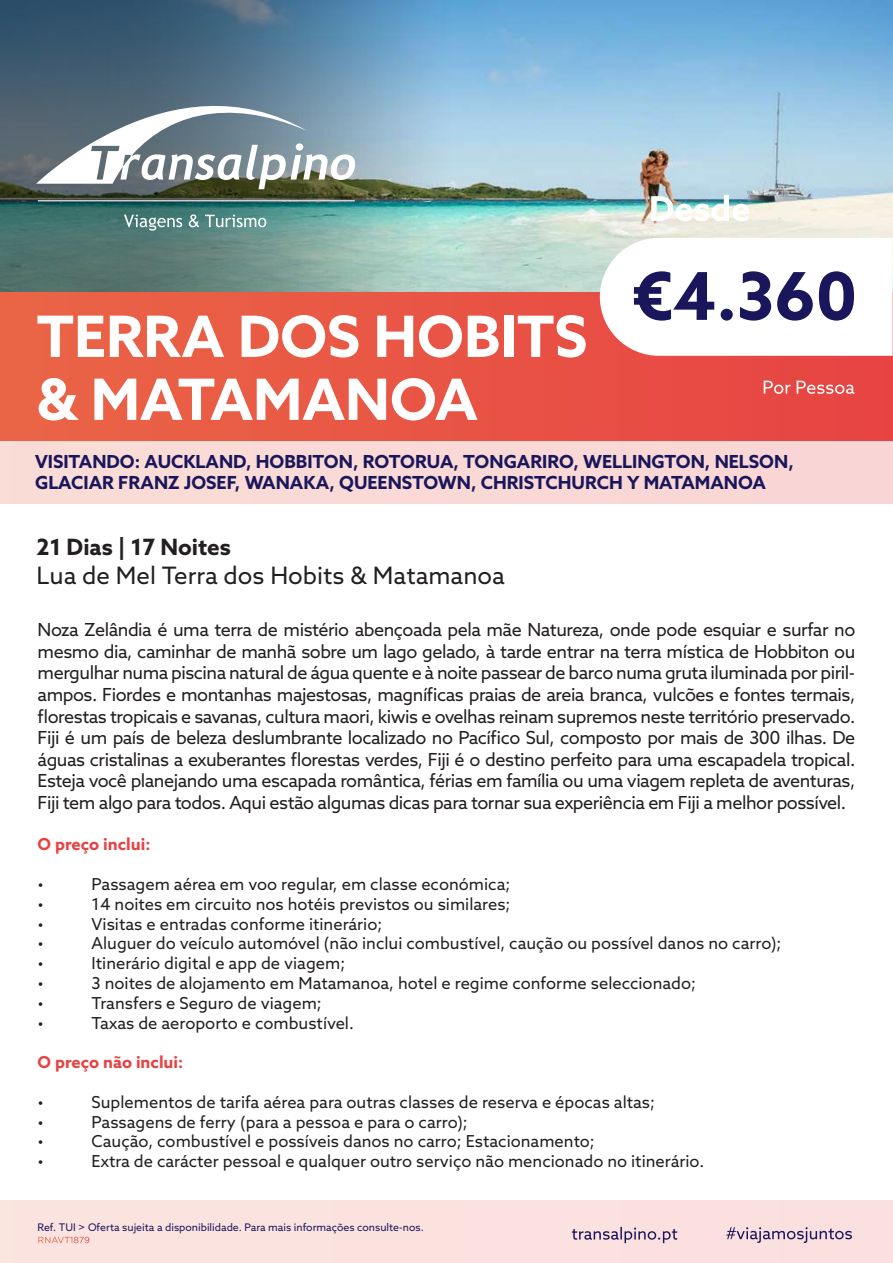
<style>
.page{position:relative;width:893px;height:1263px;background:#fff}
.page>*{position:absolute;margin:0;border:0;box-sizing:border-box;transform-origin:0 0}
.t1{font:700 66px "Azo Sans";color:#1a165c}
.t2{font:700 57px/63px "Azo Sans";color:#fff}
.t3{font:24px "Azo Sans";color:#231f20}
.t4{font:700 22.5px "Azo Sans";color:#231f20}
.t5{font:18px/21.6px "Azo Sans";letter-spacing:-.025em;color:#231f20;text-align:justify}
.t6{font:700 18px/21.6px "Azo Sans";color:#1a165c}
.t7{font:16.5px "Azo Sans";color:#231f20}
.t8{font:700 16.5px "Azo Sans";color:#e74343}
.t9{font:10.5px "Azo Sans";color:#1a165c}
</style>
<div class="page">
<div style="left:0;top:1200px;width:893px;height:63px;background:#fbe2df"></div>
<img style="left:0;top:0;width:893px;height:293px">
<div style="left:0;top:293px;width:893px;height:147px;background:linear-gradient(to right,#ea6546,#e74343)"></div>
<div style="left:0;top:440px;width:893px;height:64px;background:#fad9d6"></div>
<svg style="left:600px;top:238px;width:293px;height:118px"></svg>
<svg style="left:651px;top:195px;width:98px;height:26px"></svg>
<svg style="left:764px;top:381px;width:90px;height:13px"></svg>
<svg style="left:36px;top:53px;width:319px;height:178px"></svg>
<svg style="left:38px;top:1237px;width:51px;height:6px"></svg>
<svg style="left:726px;top:1227px;width:126px;height:16px"></svg>
<svg style="left:572px;top:1227px;width:105px;height:16px"></svg>
<h2 class="t2" style="left:37px;top:304px;width:552px">TERRA DOS HOBITS &amp; MATAMANOA</h2>
<h1 class="t1" style="left:633px;top:252px;width:226px">€4.360</h1>
<p class="t6" style="left:35px;top:450px;width:760px">VISITANDO: AUCKLAND, HOBBITON, ROTORUA, TONGARIRO, WELLINGTON, NELSON,<br>GLACIAR FRANZ JOSEF, WANAKA, QUEENSTOWN, CHRISTCHURCH Y MATAMANOA</p>
<p class="t4" style="left:37px;top:532px;width:196px">21 Dias | 17 Noites</p>
<h3 class="t3" style="left:37px;top:560px;width:470px">Lua de Mel Terra dos Hobits &amp; Matamanoa</h3>
<p class="t5" style="left:38px;top:619px;width:819px">Noza Zelândia é uma terra de mistério abençoada pela mãe Natureza, onde pode esquiar e surfar no mesmo dia, caminhar de manhã sobre um lago gelado, à tarde entrar na terra mística de Hobbiton ou mergulhar numa piscina natural de água quente e à noite passear de barco numa gruta iluminada por piril&shy;ampos. Fiordes e montanhas majestosas, magníficas praias de areia branca, vulcões e fontes termais, florestas tropicais e savanas, cultura maori, kiwis e ovelhas reinam supremos neste território preservado.<br>Fiji é um país de beleza deslumbrante localizado no Pacífico Sul, composto por mais de 300 ilhas. De águas cristalinas a exuberantes florestas verdes, Fiji é o destino perfeito para uma escapadela tropical.<br>Esteja você planejando uma escapada romântica, férias em família ou uma viagem repleta de aventuras, Fiji tem algo para todos. Aqui estão algumas dicas para tornar sua experiência em Fiji a melhor possível.</p>
<p class="t8" style="left:38px;top:833px;width:114px">O preço inclui:</p>
<p class="t7" style="left:38px;top:873px;width:8px">•</p>
<p class="t7" style="left:92px;top:873px;width:420px">Passagem aérea em voo regular, em classe económica;</p>
<p class="t7" style="left:38px;top:893px;width:8px">•</p>
<p class="t7" style="left:92px;top:893px;width:420px">14 noites em circuito nos hotéis previstos ou similares;</p>
<p class="t7" style="left:38px;top:913px;width:8px">•</p>
<p class="t7" style="left:92px;top:913px;width:292px">Visitas e entradas conforme itinerário;</p>
<p class="t7" style="left:38px;top:933px;width:8px">•</p>
<p class="t7" style="left:92px;top:933px;width:691px">Aluguer do veículo automóvel (não inclui combustível, caução ou possível danos no carro);</p>
<p class="t7" style="left:38px;top:952px;width:8px">•</p>
<p class="t7" style="left:92px;top:952px;width:255px">Itinerário digital e app de viagem;</p>
<p class="t7" style="left:38px;top:972px;width:8px">•</p>
<p class="t7" style="left:92px;top:972px;width:606px">3 noites de alojamento em Matamanoa, hotel e regime conforme seleccionado;</p>
<p class="t7" style="left:38px;top:992px;width:8px">•</p>
<p class="t7" style="left:92px;top:992px;width:232px">Transfers e Seguro de viagem;</p>
<p class="t7" style="left:38px;top:1012px;width:8px">•</p>
<p class="t7" style="left:92px;top:1012px;width:264px">Taxas de aeroporto e combustível.</p>
<p class="t8" style="left:38px;top:1051px;width:147px">O preço não inclui:</p>
<p class="t7" style="left:38px;top:1091px;width:8px">•</p>
<p class="t7" style="left:92px;top:1091px;width:565px">Suplementos de tarifa aérea para outras classes de reserva e épocas altas;</p>
<p class="t7" style="left:38px;top:1111px;width:8px">•</p>
<p class="t7" style="left:92px;top:1111px;width:378px">Passagens de ferry (para a pessoa e para o carro);</p>
<p class="t7" style="left:38px;top:1131px;width:8px">•</p>
<p class="t7" style="left:92px;top:1131px;width:505px">Caução, combustível e possíveis danos no carro; Estacionamento;</p>
<p class="t7" style="left:38px;top:1150px;width:8px">•</p>
<p class="t7" style="left:92px;top:1150px;width:614px">Extra de carácter pessoal e qualquer outro serviço não mencionado no itinerário.</p>
<p class="t9" style="left:38px;top:1220px;width:388px">Ref. TUI &gt; Oferta sujeita a disponibilidade. Para mais informações consulte-nos.</p>
</div>
